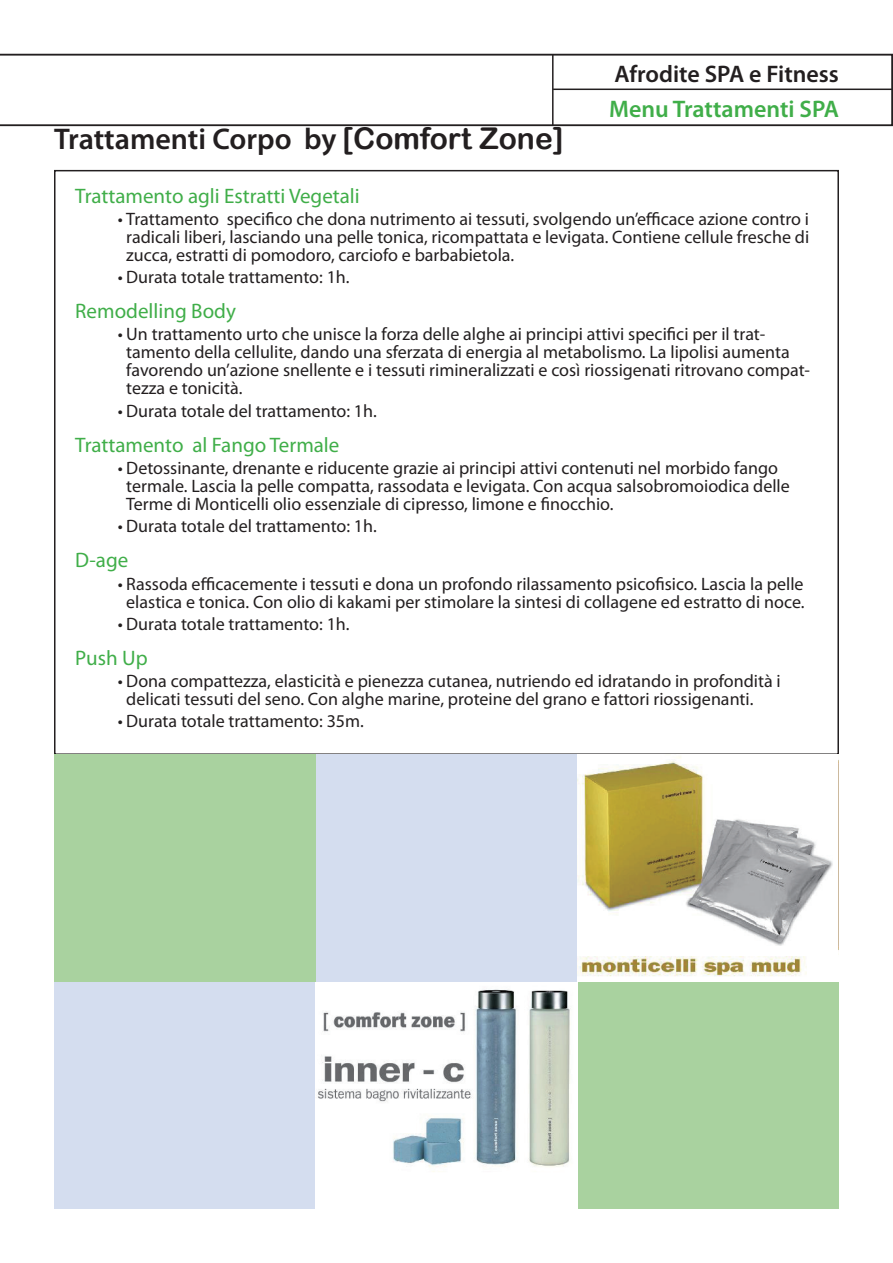
<style>
.page{position:relative;width:893px;height:1263px;background:#fff}
.page>*{position:absolute;margin:0;border:0;box-sizing:border-box;transform-origin:0 0}
.t1{font:600 30px "Myriad Pro";color:#231f20}
.t2{font:600 24px "Myriad Pro";color:#231f20}
.t3{font:600 24px "Myriad Pro";color:#40ae49}
.t4{font:21px "Myriad Pro";color:#40ae49}
.t5{font:18px/18px "Myriad Pro";color:#231f20}
.s1{font-family:"Arial Rounded MT Bold";font-weight:400}
</style>
<div class="page">
<svg style="left:0;top:54px;width:893px;height:72px"></svg>
<hr style="left:552px;top:55px;width:2px;height:70px;background:#231f20">
<hr style="left:553px;top:89px;width:340px;height:1px;background:#231f20">
<div style="left:577px;top:982px;width:262px;height:227px;background:#a9d29f"></div>
<div style="left:54px;top:982px;width:262px;height:227px;background:#d4ddef"></div>
<img style="left:317px;top:989px;width:253px;height:183px">
<div style="left:54px;top:755px;width:262px;height:227px;background:#a9d29f"></div>
<div style="left:316px;top:755px;width:261px;height:227px;background:#d4ddef"></div>
<img style="left:577px;top:756px;width:262px;height:221px">
<h2 class="t2" style="left:615px;top:59px;width:226px">Afrodite SPA e Fitness</h2>
<h2 class="t3" style="left:609px;top:94px;width:231px">Menu Trattamenti SPA</h2>
<h1 class="t1" style="left:54px;top:119px;width:511px">Trattamenti Corpo by <span class="s1">[Comfort Zone]</span></h1>
<p class="t4" style="left:75px;top:183px;width:286px">Trattamento agli Estratti Vegetali</p>
<p class="t5" style="left:126px;top:210px;width:684px;text-align:justify;text-indent:-8px">• Trattamento specifico che dona nutrimento ai tessuti, svolgendo un’efficace azione contro i radicali liberi, lasciando una pelle tonica, ricompattata e levigata. Contiene cellule fresche di zucca, estratti di pomodoro, carciofo e barbabietola.</p>
<p class="t5" style="left:118px;top:268px;width:233px">• Durata totale trattamento: 1h.</p>
<p class="t4" style="left:75px;top:298px;width:162px">Remodelling Body</p>
<p class="t5" style="left:126px;top:325px;width:685px;text-indent:-8px">• Un trattamento urto che unisce la forza delle alghe ai principi attivi specifici per il trat&shy;tamento della cellulite, dando una sferzata di energia al metabolismo. La lipolisi aumenta favorendo un’azione snellente e i tessuti rimineralizzati e così riossigenati ritrovano compat&shy;tezza e tonicità.</p>
<p class="t5" style="left:118px;top:401px;width:261px">• Durata totale del trattamento: 1h.</p>
<p class="t4" style="left:75px;top:432px;width:266px">Trattamento al Fango Termale</p>
<p class="t5" style="left:126px;top:459px;width:665px;text-indent:-8px">• Detossinante, drenante e riducente grazie ai principi attivi contenuti nel morbido fango termale. Lascia la pelle compatta, rassodata e levigata. Con acqua salsobromoiodica delle<br>Terme di Monticelli olio essenziale di cipresso, limone e finocchio.</p>
<p class="t5" style="left:118px;top:517px;width:261px">• Durata totale del trattamento: 1h.</p>
<p class="t4" style="left:75px;top:547px;width:55px">D-age</p>
<p class="t5" style="left:118px;top:574px;width:688px;text-align:center">• Rassoda efficacemente i tessuti e dona un profondo rilassamento psicofisico. Lascia la pelle elastica e tonica. Con olio di kakami per stimolare la sintesi di collagene ed estratto di noce.</p>
<p class="t5" style="left:118px;top:614px;width:233px">• Durata totale trattamento: 1h.</p>
<p class="t4" style="left:75px;top:645px;width:74px">Push Up</p>
<p class="t5" style="left:126px;top:672px;width:656px;text-indent:-8px">• Dona compattezza, elasticità e pienezza cutanea, nutriendo ed idratando in profondità i delicati tessuti del seno. Con alghe marine, proteine del grano e fattori riossigenanti.</p>
<p class="t5" style="left:118px;top:712px;width:248px">• Durata totale trattamento: 35m.</p>
</div>
